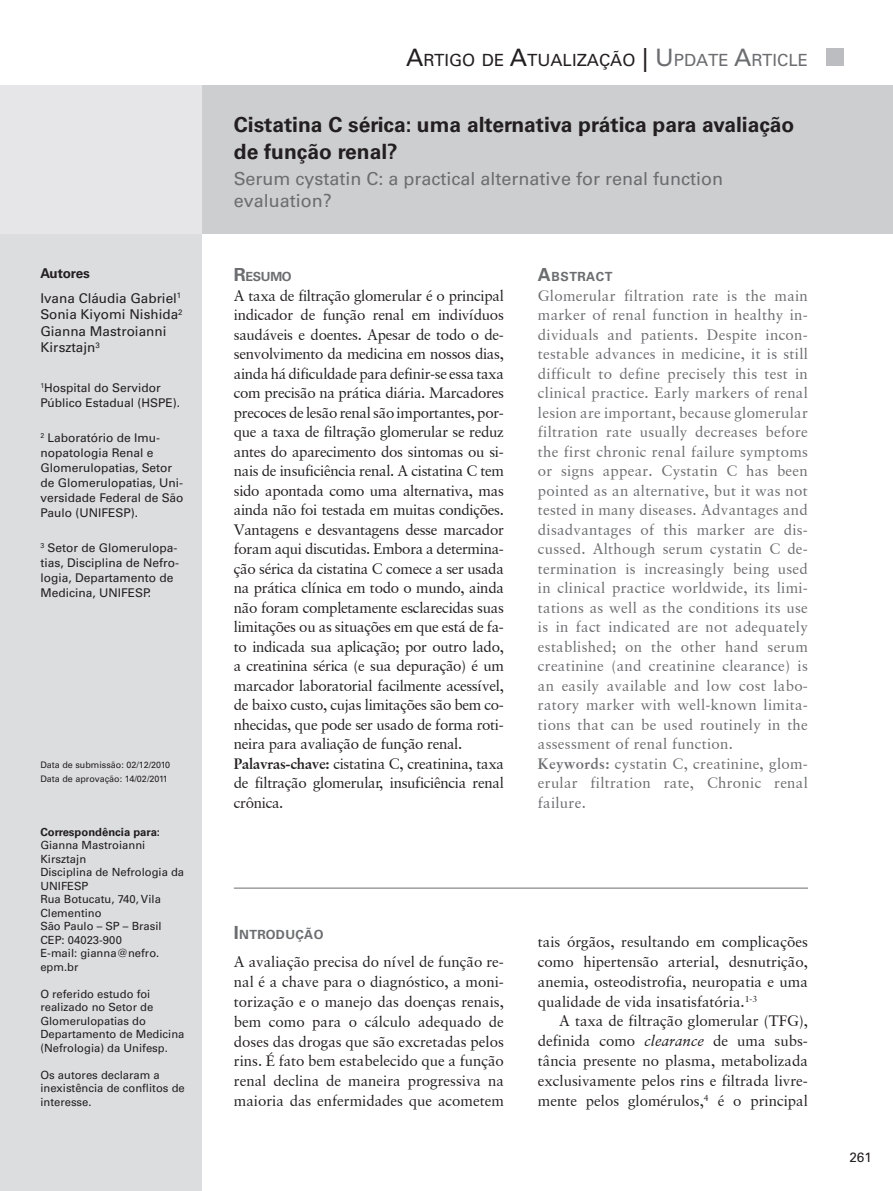
<style>
.page{position:relative;width:893px;height:1191px;background:#fff}
.page>*{position:absolute;margin:0;border:0;box-sizing:border-box;transform-origin:0 0}
._01a_Título_1{font:700 21px/27px "Univers LT Std";color:#231f20}
._01b_Titulo_2{font:18px/21.6px "Univers LT Std";color:#6c6d70}
._09a_Seção{font:16.8px "Univers LT Std";color:#231f20}
._02b_Resumo{font:15px/19.5px "Garamond Retrospective S Si";letter-spacing:-.02em;color:#231f20;text-align:justify}
._02c_Abstract{font:15px/19.5px "Garamond Retrospective S Si";letter-spacing:.02em;color:#6c6d70;text-align:justify}
._03a_Texto_primeira{font:15px/19.8px "Garamond Retrospective S Si";color:#231f20;text-align:justify}
._03b_Texto{font:15px/19.8px "Garamond Retrospective S Si";color:#231f20;text-align:justify}
._08b_Autores_Nomes{font:13.5px/16.5px "Univers LT Std";color:#231f20}
._08a_Autores_sub{font:700 13.5px "Univers LT Std";letter-spacing:-.01em;color:#231f20}
._04a_Sub1{font:700 12.6px "Univers LT Std";letter-spacing:.03em;color:#6c6d70}
._03a_Texto_primeira-2{font:700 12.6px "Univers LT Std";letter-spacing:.045em;color:#6c6d70}
._02a_Resumo_abstract{font:700 12.6px "Univers LT Std";letter-spacing:-.03em;color:#6c6d70}
._08c_Autores_titulaç{font:12px/15px "Univers LT Std";color:#231f20}
._08e_Correspondecia{font:11.25px/13.5px "Univers LT Std";color:#231f20}
._08d_Datas{font:9px/13.5px "Univers LT Std";color:#231f20}
.s1{font-weight:700}
.s2{font-size:24px}
.s3{font-size:24px;color:#6c6d70}
.s4{color:#6c6d70}
.s5{font-size:18px}
.s6{font-style:italic}
</style>
<div class="page">
<div style="left:0;top:85px;width:202px;height:1106px;background:#dcdddf"></div>
<div style="left:0;top:85px;width:893px;height:149px;background:linear-gradient(to right,#e0e0e2,#c6c7c9)"></div>
<div style="left:826px;top:49px;width:17px;height:17px;background:#bcbdc0"></div>
<hr style="left:234px;top:888px;width:574px;height:1px;background:#6c6d70">
<p class="_08a_Autores_sub" style="left:40px;top:265px;width:51px">Autores</p>
<p class="_08b_Autores_Nomes" style="left:40px;top:290px;width:144px">Ivana Cláudia Gabriel<sup>1<br></sup>Sonia Kiyomi Nishida<sup>2<br></sup>Gianna Mastroianni<br>Kirsztajn<sup>3</sup></p>
<p class="_08c_Autores_titulaç" style="left:40px;top:380px;width:141px"><sup>1</sup>Hospital do Servidor<br>Público Estadual (HSPE).</p>
<p class="_08c_Autores_titulaç" style="left:40px;top:430px;width:145px"><sup>2</sup> Laboratório de Imu&shy;nopatologia Renal e<br>Glomerulopatias, Setor de Glomerulopatias, Uni&shy;versidade Federal de São<br>Paulo (UNIFESP).</p>
<p class="_08c_Autores_titulaç" style="left:40px;top:540px;width:140px"><sup>3</sup> Setor de Glomerulopa&shy;tias, Disciplina de Nefro&shy;logia, Departamento de<br>Medicina, UNIFESP.</p>
<p class="_08d_Datas" style="left:40px;top:758px;width:131px">Data de submissão: 02/12/2010<br>Data de aprovação: 14/02/2011</p>
<p class="_08e_Correspondecia" style="left:40px;top:825px;width:145px"><span class="s1">Correspondência para:<br></span>Gianna Mastroianni<br>Kirsztajn<br>Disciplina de Nefrologia da<br>UNIFESP<br>Rua Botucatu, 740, Vila<br>Clementino<br>São Paulo – SP – Brasil<br>CEP: 04023-900<br>E-mail: gianna@nefro. epm.br</p>
<p class="_08e_Correspondecia" style="left:40px;top:987px;width:146px">O referido estudo foi realizado no Setor de<br>Glomerulopatias do<br>Departamento de Medicina (Nefrologia) da Unifesp.</p>
<p class="_08e_Correspondecia" style="left:40px;top:1068px;width:146px">Os autores declaram a inexistência de conflitos de interesse.</p>
<p class="_09a_Seção" style="left:406px;top:50px;width:403px"><span class="s2">A</span>RTIGO DE <span class="s2">A</span>TUALIZAÇÃO <span class="s2">|</span> <span class="s3">U</span> <span class="s4">PDATE</span> <span class="s3">A</span><span class="s4">RTICLE</span></p>
<p class="_01a_Título_1" style="left:234px;top:111px;width:562px">Cistatina C sérica: uma alternativa prática para avaliação de função renal?</p>
<p class="_01b_Titulo_2" style="left:234px;top:168px;width:491px">Serum cystatin C: a practical alternative for renal function evaluation?</p>
<p class="_02a_Resumo_abstract" style="left:234px;top:269px;width:59px"><span class="s5">R</span>ESUMO</p>
<p class="_02b_Resumo" style="left:234px;top:285px;width:272px">A taxa de filtração glomerular é o principal indicador de função renal em indivíduos saudáveis e doentes. Apesar de todo o de&shy;senvolvimento da medicina em nossos dias, ainda há dificuldade para definir-se essa taxa com precisão na prática diária. Marcadores precoces de lesão renal são importantes, por&shy;que a taxa de filtração glomerular se reduz antes do aparecimento dos sintomas ou si&shy;nais de insuficiência renal. A cistatina C tem sido apontada como uma alternativa, mas ainda não foi testada em muitas condições.<br>Vantagens e desvantagens desse marcador foram aqui discutidas. Embora a determina&shy;ção sérica da cistatina C comece a ser usada na prática clínica em todo o mundo, ainda não foram completamente esclarecidas suas limitações ou as situações em que está de fa&shy;to indicada sua aplicação; por outro lado, a creatinina sérica (e sua depuração) é um marcador laboratorial facilmente acessível, de baixo custo, cujas limitações são bem co&shy;nhecidas, que pode ser usado de forma roti&shy;neira para avaliação de função renal.</p>
<p class="_02b_Resumo" style="left:234px;top:753px;width:272px"><span class="s1">Palavras-chave:</span> cistatina c , creatinina, taxa de filtração glomerular, insuficiência renal crônica.</p>
<p class="_03a_Texto_primeira-2" style="left:538px;top:269px;width:76px"><span class="s5">A</span>BSTRACT</p>
<p class="_02c_Abstract" style="left:538px;top:285px;width:272px">Glomerular filtration rate is the main marker of renal function in healthy in&shy;dividuals and patients. Despite incon&shy;testable advances in medicine, it is still difficult to define precisely this test in clinical practice. Early markers of renal lesion are important, because glomerular filtration rate usually decreases before the first chronic renal failure symptoms or signs appear. Cystatin C has been pointed as an alternative, but it was not tested in many diseases. Advantages and disadvantages of this marker are dis&shy;cussed. Although serum cystatin C de&shy;termination is increasingly being used in clinical practice worldwide, its limi&shy;tations as well as the conditions its use is in fact indicated are not adequately established; on the other hand serum creatinine (and creatinine clearance) is an easily available and low cost labo&shy;ratory marker with well-known limita&shy;tions that can be used routinely in the assessment of renal function.</p>
<p class="_02c_Abstract" style="left:538px;top:753px;width:272px"><span class="s1">Keywords:</span> cystatin c , creatinine, glom&shy;erular filtration rate, Chronic renal failure.</p>
<p class="_04a_Sub1" style="left:234px;top:927px;width:91px"><span class="s5">I</span>NTRODUÇÃO</p>
<p class="_03a_Texto_primeira" style="left:234px;top:952px;width:272px">A avaliação precisa do nível de função re&shy;nal é a chave para o diagnóstico, a moni&shy;torização e o manejo das doenças renais, bem como para o cálculo adequado de doses das drogas que são excretadas pelos rins. É fato bem estabelecido que a função renal declina de maneira progressiva na maioria das enfermidades que acometem</p>
<p class="_03a_Texto_primeira" style="left:538px;top:932px;width:271px">tais órgãos, resultando em complicações como hipertensão arterial, desnutrição, anemia, osteodistrofia, neuropatia e uma qualidade de vida insatisfatória.<sup>1-3</sup></p>
<p class="_03b_Texto" style="left:538px;top:1011px;width:272px;text-indent:21px">A taxa de filtração glomerular (TFG), definida como <span class="s6">clearance</span> de uma subs&shy;tância presente no plasma, metabolizada exclusivamente pelos rins e filtrada livre&shy;mente pelos glomérulos,<sup>4</sup> é o principal</p>
<p class="_08b_Autores_Nomes" style="left:849px;top:1148px;width:24px">261</p>
</div>
